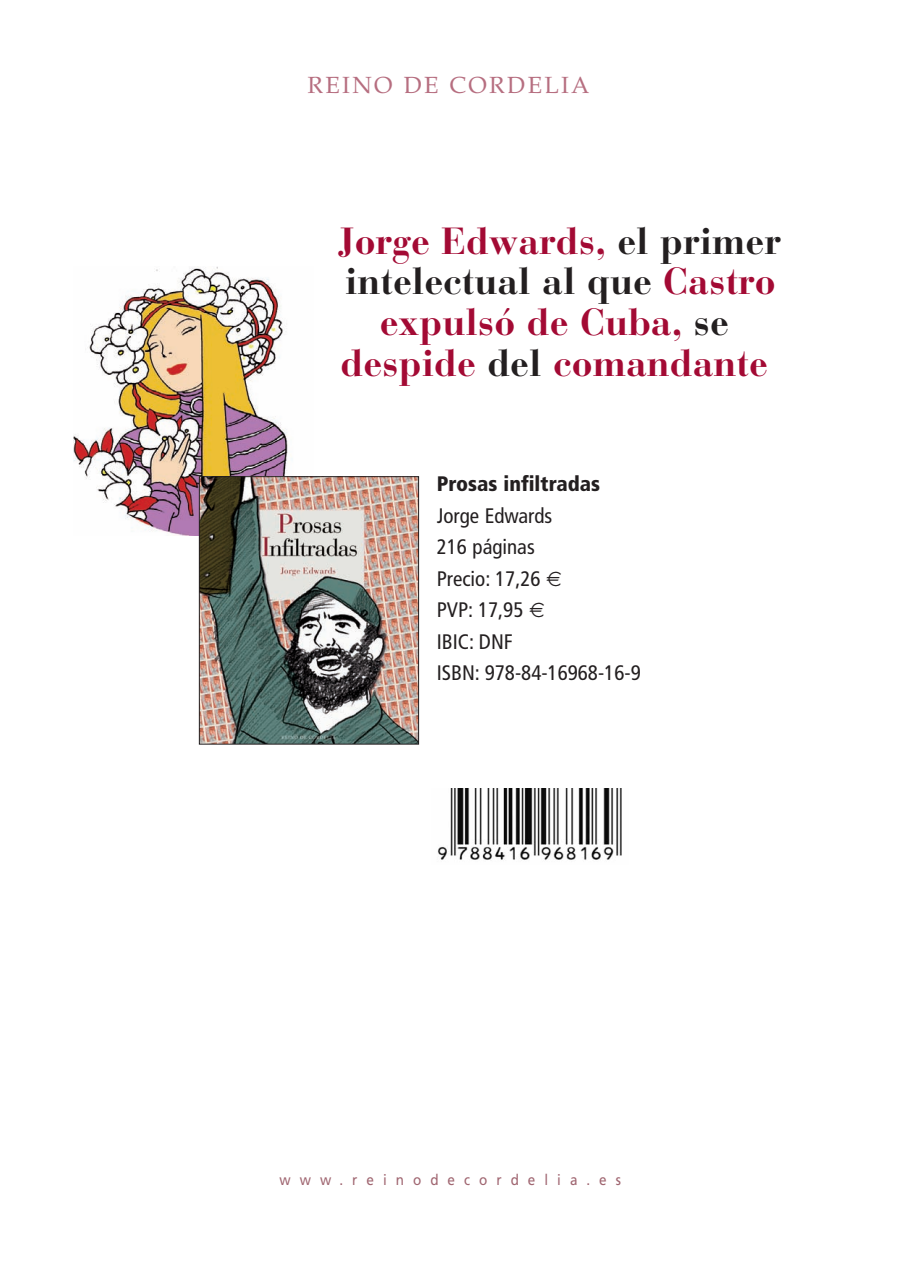
<style>
.page{position:relative;width:897px;height:1264px;background:#fff}
.page>*{position:absolute;margin:0;border:0;box-sizing:border-box;transform-origin:0 0}
.t1{font:700 37.5px/40.5px "Bauer Bodoni";color:#a30a34;text-align:center}
.t2{font:23.4px "Book Antiqua";letter-spacing:.1em;color:#b66e80}
.t3{font:condensed 21px/31.5px "Frutiger";color:#231f20}
.t4{font:900 condensed 21px "Frutiger";color:#231f20}
.t5{font:15px "Frutiger";letter-spacing:.665em;color:#a06671;scale:.9 1}
.s1{color:#231f20}
</style>
<div class="page">
<img style="left:74px;top:266px;width:214px;height:269px">
<img style="left:201px;top:478px;width:215px;height:264px">
<div style="left:199px;top:476px;width:219px;height:268px;border:1px solid #231f20"></div>
<img style="left:437px;top:788px;width:185px;height:72px">
<p class="t2" style="left:307px;top:72px;width:283px">REINO DE CORDELIA</p>
<p class="t1" style="left:338px;top:225px;width:444px">Jorge Edwards, <span class="s1">el primer intelectual al que</span> Castro expulsó de Cuba, <span class="s1">se </span>despide <span class="s1">del</span> comandante</p>
<p class="t4" style="left:436px;top:475px;width:165px">Prosas infiltradas</p>
<p class="t3" style="left:436px;top:501px;width:205px">Jorge Edwards<br>216 páginas<br>Precio: 17,26<br>PVP: 17,95<br>IBIC: DNF<br>ISBN: 978-84-16968-16-9</p>
<p class="t5" style="left:279px;top:1173px;width:381px">www.reinodecordelia.es</p>
</div>
